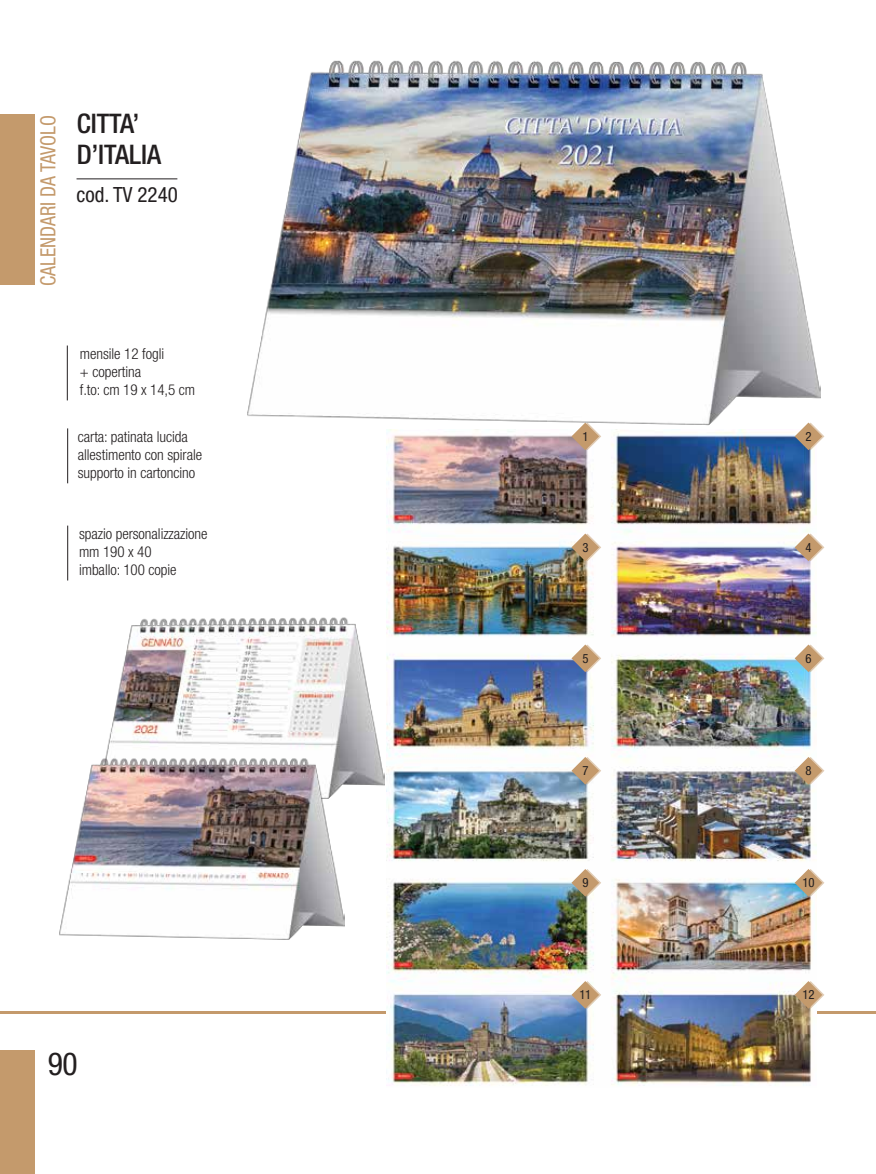
<style>
.page{position:relative;width:876px;height:1174px;background:#fff}
.page>*{position:absolute;margin:0;border:0;box-sizing:border-box;transform-origin:0 0}
.t1{font:condensed 31.65px "Helvetica Neue LT Pro";color:#231f20}
.t2{font:500 condensed 27px/30px "Helvetica Neue LT Pro";color:#231f20}
.t3{font:condensed 21px "Helvetica Neue LT Pro";color:#c49a6c;scale:.94 1}
.t4{font:condensed 21px "Helvetica Neue LT Pro";color:#231f20}
.t5{font:300 condensed 15px/18px "Helvetica Neue LT Pro";letter-spacing:-.005em;color:#231f20}
.t6{font:condensed 12.75px "Helvetica Neue LT Pro";color:#231f20}
</style>
<div class="page">
<hr style="left:0;top:1011px;width:876px;height:2px;background:#c49a6c">
<img style="left:386px;top:429px;width:430px;height:657px">
<div style="left:0;top:114px;width:34px;height:171px;background:#c49a6c"></div>
<div style="left:0;top:1050px;width:34px;height:124px;background:#c49a6c"></div>
<hr style="left:77px;top:178px;width:100px;height:1px;background:#231f20">
<svg style="left:571px;top:425px;width:30px;height:25px"></svg>
<svg style="left:795px;top:425px;width:29px;height:25px"></svg>
<svg style="left:571px;top:533px;width:30px;height:28px"></svg>
<svg style="left:795px;top:533px;width:29px;height:28px"></svg>
<svg style="left:571px;top:644px;width:30px;height:28px"></svg>
<svg style="left:795px;top:644px;width:29px;height:28px"></svg>
<svg style="left:571px;top:757px;width:30px;height:27px"></svg>
<svg style="left:795px;top:757px;width:29px;height:27px"></svg>
<svg style="left:571px;top:869px;width:30px;height:27px"></svg>
<svg style="left:795px;top:869px;width:29px;height:27px"></svg>
<svg style="left:571px;top:981px;width:30px;height:27px"></svg>
<svg style="left:795px;top:981px;width:29px;height:27px"></svg>
<hr style="left:67px;top:345px;width:1px;height:55px;background:#231f20">
<hr style="left:67px;top:428px;width:1px;height:55px;background:#231f20">
<hr style="left:67px;top:525px;width:1px;height:55px;background:#231f20">
<img style="left:247px;top:60px;width:574px;height:365px">
<img style="left:106px;top:617px;width:278px;height:169px">
<img style="left:59px;top:752px;width:285px;height:187px">
<h3 class="t3" style="left:36px;top:286px;width:183px;rotate:-90deg">CALENDARI DA TAVOLO</h3>
<h2 class="t2" style="left:77px;top:109px;width:86px">CITTA’<br>D’ITALIA</h2>
<h3 class="t4" style="left:77px;top:182px;width:103px">cod. TV 2240</h3>
<p class="t5" style="left:80px;top:344px;width:117px">mensile 12 fogli<br>+ copertina<br>f.to: cm 19 x 14,5 cm</p>
<p class="t5" style="left:78px;top:427px;width:126px">carta: patinata lucida allestimento con spirale supporto in cartoncino</p>
<p class="t5" style="left:79px;top:524px;width:130px">spazio personalizzazione mm 190 x 40<br>imballo: 100 copie</p>
<h1 class="t1" style="left:48px;top:1045px;width:31px">90</h1>
<p class="t6" style="left:582px;top:428px;width:8px">1</p>
<p class="t6" style="left:805px;top:428px;width:8px">2</p>
<p class="t6" style="left:582px;top:539px;width:8px">3</p>
<p class="t6" style="left:805px;top:539px;width:8px">4</p>
<p class="t6" style="left:582px;top:650px;width:8px">5</p>
<p class="t6" style="left:805px;top:650px;width:8px">6</p>
<p class="t6" style="left:582px;top:763px;width:8px">7</p>
<p class="t6" style="left:805px;top:763px;width:8px">8</p>
<p class="t6" style="left:582px;top:875px;width:8px">9</p>
<p class="t6" style="left:803px;top:875px;width:13px">10</p>
<p class="t6" style="left:579px;top:987px;width:13px">11</p>
<p class="t6" style="left:803px;top:987px;width:13px">12</p>
</div>
